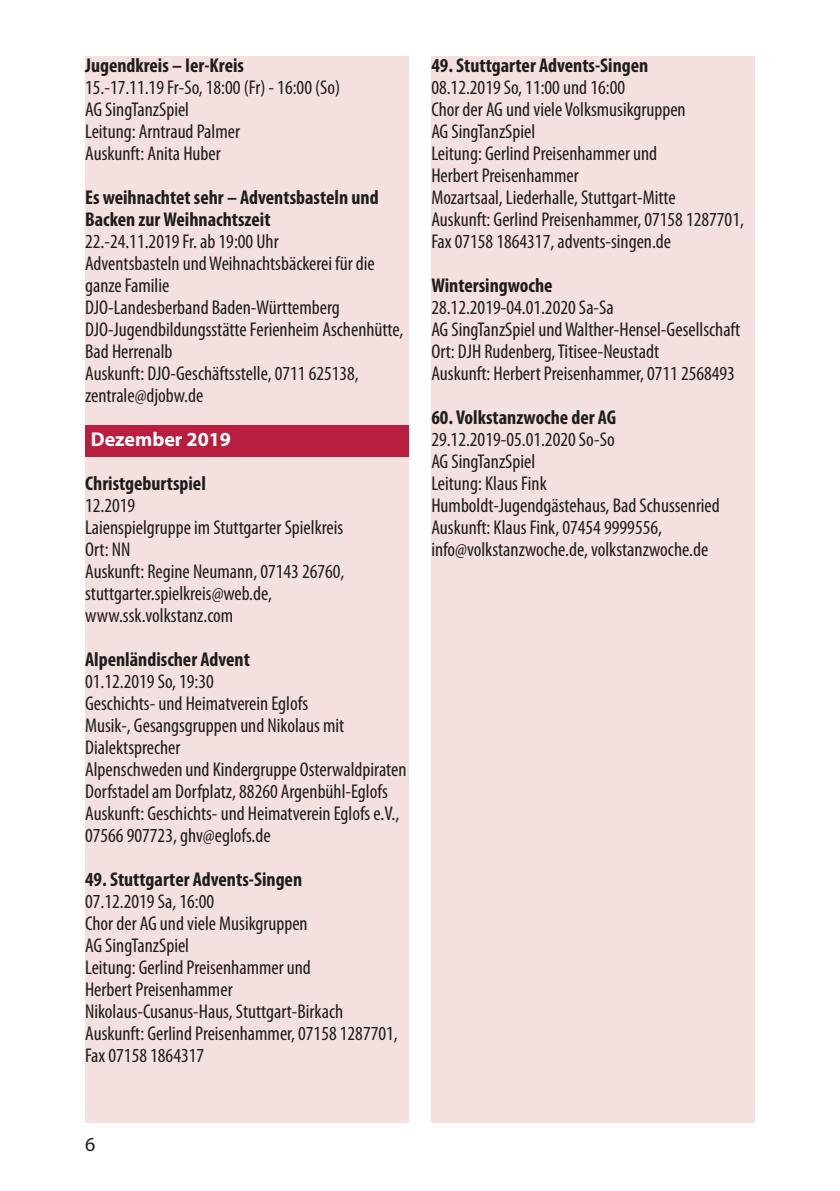
<style>
.page{position:relative;width:840px;height:1191px;background:#fff}
.page>*{position:absolute;margin:0;border:0;box-sizing:border-box;transform-origin:0 0}
.t1{font:condensed 20px/22px "Myriad Pro";color:#1d1d1b}
.t2{font:700 condensed 20px/22px "Myriad Pro";color:#1d1d1b}
.t3{font:700 20px "Myriad Pro";color:#fff}
.t4{font:20px "Myriad Pro";color:#1d1d1b}
</style>
<div class="page">
<div style="left:431px;top:57px;width:323px;height:1066px;background:#f4e0de"></div>
<div style="left:85px;top:57px;width:323px;height:1066px;background:#f4e0de"></div>
<div style="left:85px;top:425px;width:323px;height:31px;background:#b71e3f"></div>
<p class="t2" style="left:85px;top:54px;width:160px">Jugendkreis – Ier-Kreis</p>
<p class="t1" style="left:85px;top:76px;width:256px">15.-17.11.19 Fr-So, 18:00 (Fr) - 16:00 (So)<br>AG SingTanzSpiel<br>Leitung: Arntraud Palmer<br>Auskunft: Anita Huber</p>
<p class="t2" style="left:85px;top:186px;width:295px">Es weihnachtet sehr – Adventsbasteln und<br>Backen zur Weihnachtszeit</p>
<p class="t1" style="left:85px;top:230px;width:320px">22.-24.11.2019 Fr. ab 19:00 Uhr<br>Adventsbasteln und Weihnachtsbäckerei für die ganze Familie<br>DJO-Landesberband Baden-Württemberg DJO-Jugendbildungsstätte Ferienheim Aschenhütte, Bad Herrenalb<br>Auskunft: DJO-Geschäftsstelle, 0711 625138, zentrale@djobw.de</p>
<p class="t3" style="left:91px;top:426px;width:142px">Dezember 2019</p>
<p class="t2" style="left:85px;top:472px;width:122px">Christgeburtspiel</p>
<p class="t1" style="left:85px;top:494px;width:261px">12.2019<br>Laienspielgruppe im Stuttgarter Spielkreis<br>Ort: NN<br>Auskunft: Regine Neumann, 07143 26760, stuttgarter.spielkreis@web.de, www.ssk.volkstanz.com</p>
<p class="t2" style="left:85px;top:648px;width:166px">Alpenländischer Advent</p>
<p class="t1" style="left:85px;top:670px;width:322px">01.12.2019 So, 19:30<br>Geschichts- und Heimatverein Eglofs<br>Musik-, Gesangsgruppen und Nikolaus mit Dialektsprecher<br>Alpenschweden und Kindergruppe Osterwaldpiraten Dorfstadel am Dorfplatz, 88260 Argenbühl-Eglofs Auskunft: Geschichts- und Heimatverein Eglofs e.V., 07566 907723, ghv@eglofs.de</p>
<p class="t2" style="left:85px;top:868px;width:218px">49. Stuttgarter Advents-Singen</p>
<p class="t1" style="left:85px;top:890px;width:314px">07.12.2019 Sa, 16:00<br>Chor der AG und viele Musikgruppen<br>AG SingTanzSpiel<br>Leitung: Gerlind Preisenhammer und<br>Herbert Preisenhammer<br>Nikolaus-Cusanus-Haus, Stuttgart-Birkach<br>Auskunft: Gerlind Preisenhammer, 07158 1287701,<br>Fax 07158 1864317</p>
<p class="t2" style="left:431px;top:54px;width:218px">49. Stuttgarter Advents-Singen</p>
<p class="t1" style="left:431px;top:76px;width:314px">08.12.2019 So, 11:00 und 16:00<br>Chor der AG und viele Volksmusikgruppen<br>AG SingTanzSpiel<br>Leitung: Gerlind Preisenhammer und<br>Herbert Preisenhammer<br>Mozartsaal, Liederhalle, Stuttgart-Mitte<br>Auskunft: Gerlind Preisenhammer, 07158 1287701, Fax 07158 1864317, advents-singen.de</p>
<p class="t2" style="left:431px;top:274px;width:123px">Wintersingwoche</p>
<p class="t1" style="left:431px;top:296px;width:310px">28.12.2019-04.01.2020 Sa-Sa<br>AG SingTanzSpiel und Walther-Hensel-Gesellschaft Ort: DJH Rudenberg, Titisee-Neustadt<br>Auskunft: Herbert Preisenhammer, 0711 2568493</p>
<p class="t2" style="left:431px;top:406px;width:186px">60. Volkstanzwoche der AG</p>
<p class="t1" style="left:431px;top:428px;width:290px">29.12.2019-05.01.2020 So-So<br>AG SingTanzSpiel<br>Leitung: Klaus Fink Humboldt-Jugendgästehaus, Bad Schussenried Auskunft: Klaus Fink, 07454 9999556, info@volkstanzwoche.de, volkstanzwoche.de</p>
<p class="t4" style="left:85px;top:1133px;width:12px">6</p>
</div>
